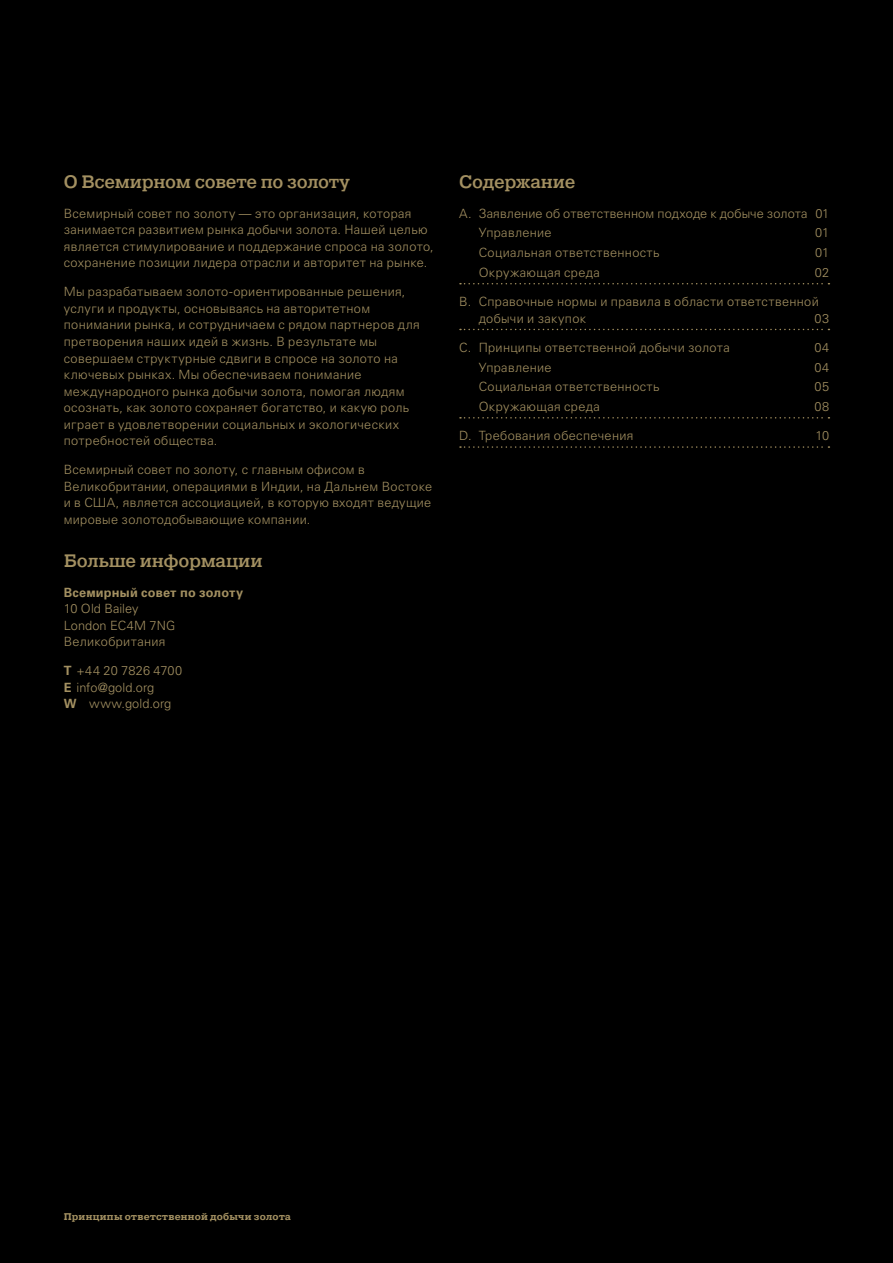
<style>
.page{position:relative;width:893px;height:1263px;background:#000}
.page>*{position:absolute;margin:0;border:0;box-sizing:border-box;transform-origin:0 0}
.Heading_Gold{font:500 18px "Pragmatica Slab";letter-spacing:-.015em;color:#a39061}
.Body_copy_Gold_9_5_1{font:300 12.75px/16.5px "Univers LTCYR 45";letter-spacing:.025em;color:#a39061}
.Contents_Black_9_5_1{font:300 12.75px/16.5px "Univers LTCYR 45";letter-spacing:.025em;color:#a39061}
.Body_copy_Gold_9_5_1-2{font:300 12.75px/16.5px "Univers LTCYR 45";letter-spacing:.005em;color:#a39061}
.Folio_-_Left{font:700 9.75px "Pragmatica Slab";letter-spacing:.03em;color:#a39061}
.s1{font-family:"Univers LTCYR 65";font-weight:700}
</style>
<div class="page">
<svg style="left:460px;top:283px;width:369px;height:1px"></svg>
<svg style="left:460px;top:329px;width:369px;height:1px"></svg>
<svg style="left:460px;top:417px;width:369px;height:2px"></svg>
<svg style="left:460px;top:446px;width:369px;height:2px"></svg>
<p class="Heading_Gold" style="left:64px;top:172px;width:287px">О Всемирном совете по золоту</p>
<p class="Body_copy_Gold_9_5_1" style="left:64px;top:205px;width:371px">Всемирный совет по золоту — это организация, которая занимается развитием рынка добычи золота. Нашей целью является стимулирование и поддержание спроса на золото, сохранение позиции лидера отрасли и авторитет на рынке.</p>
<p class="Body_copy_Gold_9_5_1" style="left:64px;top:283px;width:358px">Мы разрабатываем золото-ориентированные решения, услуги и продукты, основываясь на авторитетном понимании рынка, и сотрудничаем с рядом партнеров для претворения наших идей в жизнь. В результате мы совершаем структурные сдвиги в спросе на золото на ключевых рынках. Мы обеспечиваем понимание международного рынка добычи золота, помогая людям осознать, как золото сохраняет богатство, и какую роль играет в удовлетворении социальных и экологических потребностей общества.</p>
<p class="Body_copy_Gold_9_5_1" style="left:64px;top:461px;width:370px">Всемирный совет по золоту, с главным офисом в Великобритании, операциями в Индии, на Дальнем Востоке и в США, является ассоциацией, в которую входят ведущие мировые золотодобывающие компании.</p>
<p class="Heading_Gold" style="left:64px;top:551px;width:200px">Больше информации</p>
<p class="Body_copy_Gold_9_5_1" style="left:64px;top:583px;width:181px"><span class="s1">Всемирный совет по золоту<br></span>10 Old Bailey<br>London EC4M 7NG<br>Великобритания</p>
<p class="Body_copy_Gold_9_5_1-2" style="left:64px;top:662px;width:120px"><span class="s1">T</span> +44 20 7826 4700<br><span class="s1">E</span> info@gold.org<br><span class="s1">W</span> www.gold.org</p>
<p class="Heading_Gold" style="left:459px;top:172px;width:118px">Содержание</p>
<p class="Contents_Black_9_5_1" style="left:459px;top:205px;width:371px">A. Заявление об ответственном подходе к добыче золота 01</p>
<p class="Contents_Black_9_5_1" style="left:479px;top:224px;width:74px">Управление</p>
<p class="Contents_Black_9_5_1" style="left:815px;top:224px;width:16px">01</p>
<p class="Contents_Black_9_5_1" style="left:479px;top:244px;width:182px">Социальная ответственность</p>
<p class="Contents_Black_9_5_1" style="left:815px;top:244px;width:16px">01</p>
<p class="Contents_Black_9_5_1" style="left:479px;top:264px;width:123px">Окружающая среда</p>
<p class="Contents_Black_9_5_1" style="left:815px;top:264px;width:16px">02</p>
<p class="Contents_Black_9_5_1" style="left:479px;top:293px;width:341px;text-indent:-19px">B. Cправочные нормы и правила в области ответственной добычи и закупок</p>
<p class="Contents_Black_9_5_1" style="left:815px;top:309px;width:16px">03</p>
<p class="Contents_Black_9_5_1" style="left:459px;top:339px;width:272px">C. Принципы ответственной добычи золота</p>
<p class="Contents_Black_9_5_1" style="left:814px;top:339px;width:16px">04</p>
<p class="Contents_Black_9_5_1" style="left:479px;top:358px;width:74px">Управление</p>
<p class="Contents_Black_9_5_1" style="left:814px;top:358px;width:16px">04</p>
<p class="Contents_Black_9_5_1" style="left:479px;top:378px;width:182px">Социальная ответственность</p>
<p class="Contents_Black_9_5_1" style="left:815px;top:378px;width:16px">05</p>
<p class="Contents_Black_9_5_1" style="left:479px;top:398px;width:123px">Окружающая среда</p>
<p class="Contents_Black_9_5_1" style="left:815px;top:398px;width:16px">08</p>
<p class="Contents_Black_9_5_1" style="left:459px;top:427px;width:176px">D. Требования обеспечения</p>
<p class="Contents_Black_9_5_1" style="left:815px;top:427px;width:15px">10</p>
<p class="Folio_-_Left" style="left:64px;top:1211px;width:229px">Принципы ответственной добычи золота</p>
</div>
